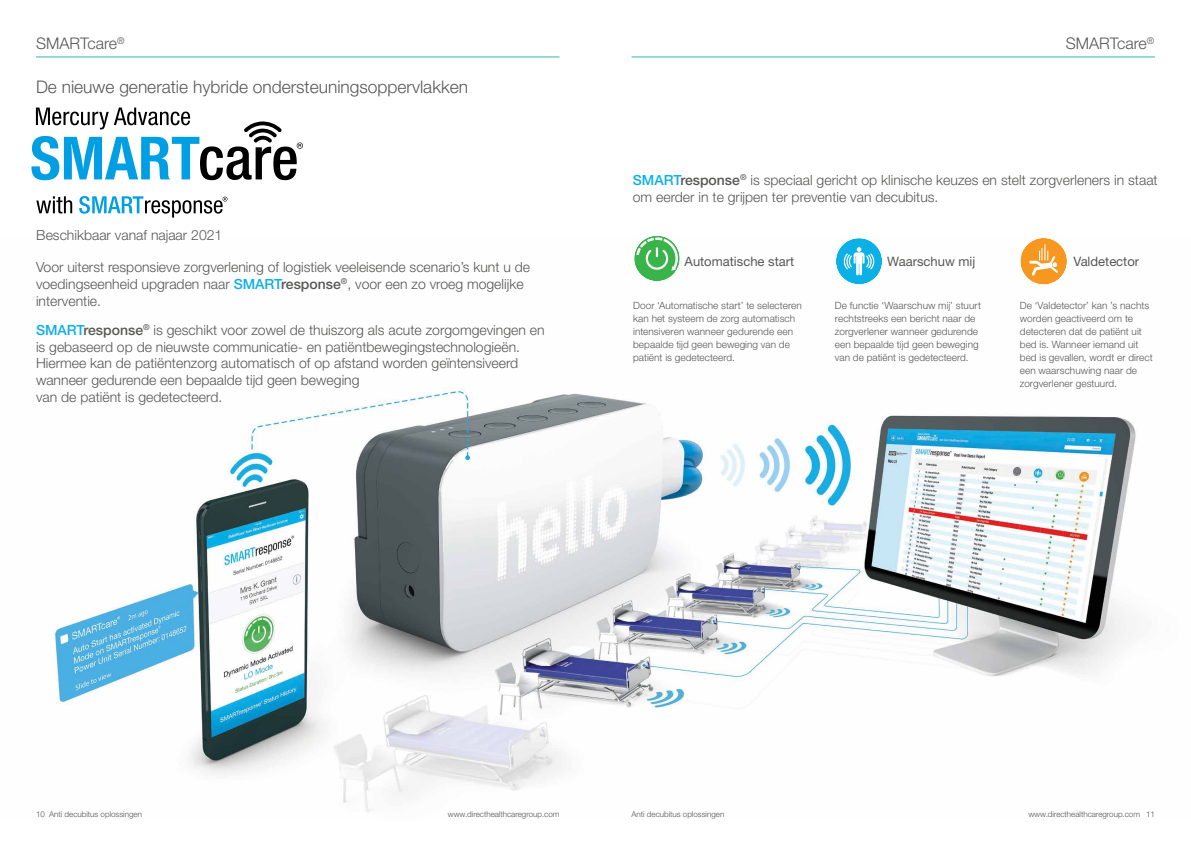
<style>
.page{position:relative;width:1191px;height:842px;background:#fff}
.page>*{position:absolute;margin:0;border:0;box-sizing:border-box;transform-origin:0 0}
.t1{font:300 17.4px "Helvetica Neue";color:#575756}
.t2{font:300 16px "Helvetica Neue";color:#575756}
.t3{font:300 14px/16.8px "Helvetica Neue";color:#575756}
.t4{font:13px "Helvetica Neue";color:#575756}
.t5{font:300 10px/13px "Helvetica Neue";letter-spacing:.005em;color:#575756}
.t6{font:300 8px "Helvetica Neue";color:#575756}
.s1{font-weight:500;color:#0eb0e7}
.s2{font-weight:500}
</style>
<div class="page">
<img style="left:53px;top:240px;width:1083px;height:572px">
<div style="left:634px;top:236px;width:46px;height:45px;background:#39b44a;border-radius:50%"></div>
<svg style="left:636px;top:237px;width:42px;height:34px"></svg>
<div style="left:633px;top:234px;width:48px;height:48px;border:1px solid #fff;border-radius:50%"></div>
<div style="left:1020px;top:238px;width:47px;height:47px;background:#f79720;border-radius:50%"></div>
<svg style="left:1029px;top:244px;width:29px;height:32px"></svg>
<div style="left:1019px;top:237px;width:48px;height:48px;border:1px solid #fff;border-radius:50%"></div>
<div style="left:836px;top:238px;width:46px;height:46px;background:#0bb0e6;border-radius:50%"></div>
<svg style="left:843px;top:247px;width:32px;height:29px"></svg>
<div style="left:835px;top:237px;width:48px;height:48px;border:1px solid #fff;border-radius:50%"></div>
<svg style="left:36px;top:196px;width:36px;height:17px"></svg>
<svg style="left:79px;top:196px;width:148px;height:22px"></svg>
<svg style="left:31px;top:108px;width:272px;height:72px"></svg>
<hr style="left:631px;top:57px;width:524px;height:1px;background:#38b6ac">
<hr style="left:36px;top:57px;width:523px;height:1px;background:#38b6ac">
<p class="t2" style="left:36px;top:34px;width:90px">SMARTcare<sup>®</sup></p>
<p class="t1" style="left:36px;top:76px;width:433px">De nieuwe generatie hybride ondersteuningsoppervlakken</p>
<p class="t3" style="left:36px;top:226px;width:187px">Beschikbaar vanaf najaar 2021</p>
<p class="t3" style="left:36px;top:258px;width:496px">Voor uiterst responsieve zorgverlening of logistiek veeleisende scenario’s kunt u de voedingseenheid upgraden naar <span class="s1">SMART</span><span class="s2">response</span><sup>®</sup>, voor een zo vroeg mogelijke interventie.</p>
<p class="t3" style="left:36px;top:321px;width:510px"><span class="s1">SMART</span><span class="s2">response</span><sup>®</sup> is geschikt voor zowel de thuiszorg als acute zorgomgevingen en is gebaseerd op de nieuwste communicatie- en patiëntbewegingstechnologieën.<br>Hiermee kan de patiëntenzorg automatisch of op afstand worden geïntensiveerd wanneer gedurende een bepaalde tijd geen beweging<br>van de patiënt is gedetecteerd.</p>
<p class="t2" style="left:1065px;top:34px;width:90px">SMARTcare<sup>®</sup></p>
<p class="t3" style="left:633px;top:171px;width:526px"><span class="s1">SMART</span><span class="s2">response</span><sup>®</sup> is speciaal gericht op klinische keuzes en stelt zorgverleners in staat om eerder in te grijpen ter preventie van decubitus.</p>
<p class="t4" style="left:684px;top:254px;width:111px">Automatische start</p>
<p class="t4" style="left:887px;top:254px;width:90px">Waarschuw mij</p>
<p class="t4" style="left:1073px;top:254px;width:67px">Valdetector</p>
<p class="t5" style="left:633px;top:299px;width:170px">Door ‘Automatische start’ te selecteren kan het systeem de zorg automatisch intensiveren wanneer gedurende een bepaalde tijd geen beweging van de patiënt is gedetecteerd.</p>
<p class="t5" style="left:1019px;top:299px;width:134px">De ‘Valdetector’ kan ’s nachts worden geactiveerd om te detecteren dat de patiënt uit bed is. Wanneer iemand uit bed is gevallen, wordt er direct een waarschuwing naar de zorgverlener gestuurd.</p>
<p class="t5" style="left:835px;top:299px;width:148px">De functie ‘Waarschuw mij’ stuurt rechtstreeks een bericht naar de zorgverlener wanneer gedurende een bepaalde tijd geen beweging van de patiënt is gedetecteerd.</p>
<p class="t6" style="left:36px;top:809px;width:107px">10 Anti decubitus oplossingen</p>
<p class="t6" style="left:448px;top:809px;width:113px">www.directhealthcaregroup.com</p>
<p class="t6" style="left:631px;top:809px;width:94px">Anti decubitus oplossingen</p>
<p class="t6" style="left:1028px;top:809px;width:128px">www.directhealthcaregroup.com 11</p>
</div>
